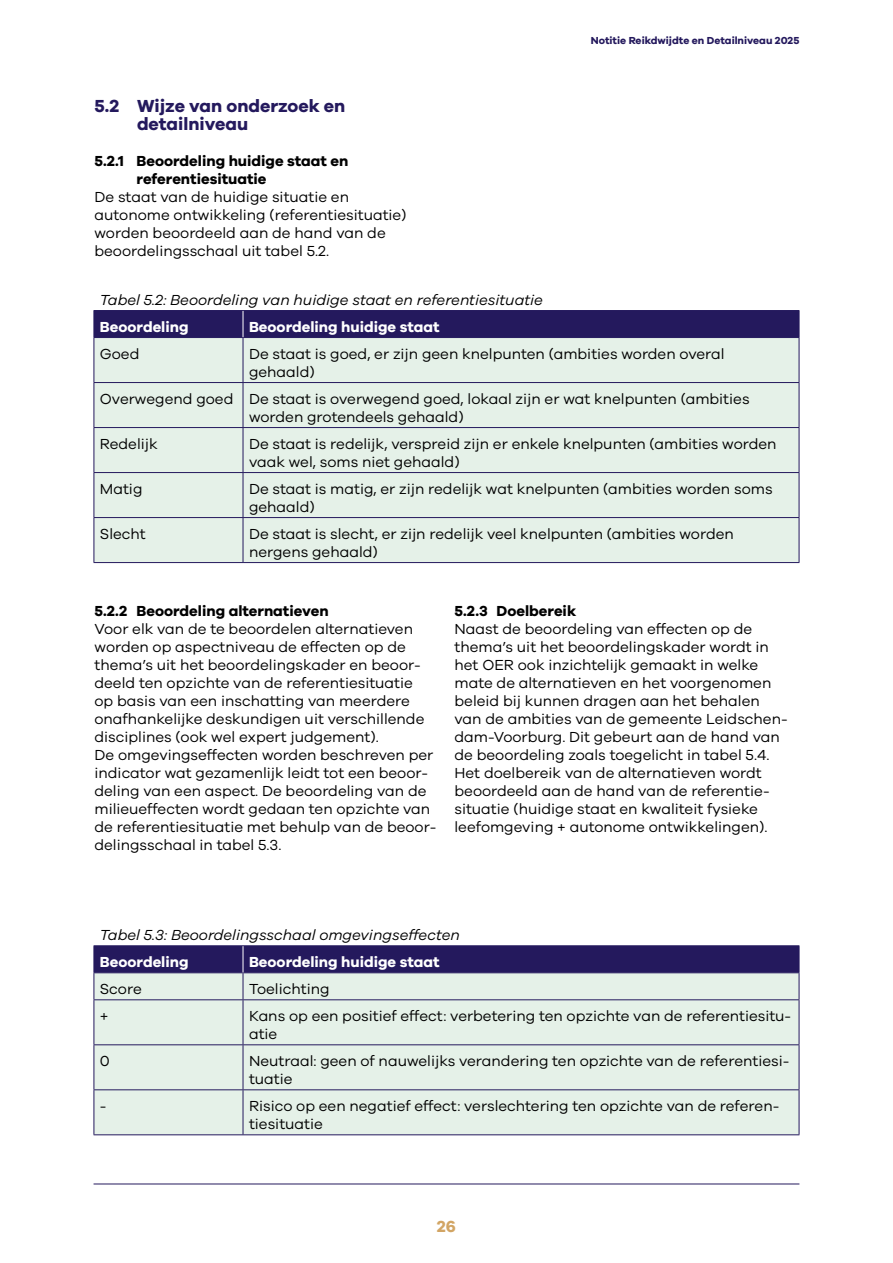
<style>
.page{position:relative;width:893px;height:1263px;background:#fff}
.page>*{position:absolute;margin:0;border:0;box-sizing:border-box;transform-origin:0 0}
.t1{font:700 18px/18px "Galano Grotesque";color:#24195d}
.t2{font:700 16.5px "Galano Grotesque";color:#d2a564}
.Broodtekst{font:15px/18px "Galano Grotesque";color:#000}
.Broodtekst-2{font:italic 15px "Galano Grotesque";color:#000}
.t3{font:700 15px/18px "Galano Grotesque";color:#000}
.Broodtekst-3{font:700 15px "Galano Grotesque";color:#fff}
.t4{font:700 10.5px "Galano Grotesque";color:#24195d}
</style>
<div class="page">
<hr style="left:94px;top:1183px;width:705px;height:1px;background:#24195d">
<div style="left:95px;top:338px;width:704px;height:224px;background:#e5f1e8"></div>
<hr style="left:94px;top:338px;width:1px;height:44px;background:#24195d">
<hr style="left:243px;top:338px;width:1px;height:44px;background:#24195d">
<hr style="left:799px;top:338px;width:1px;height:44px;background:#24195d">
<hr style="left:94px;top:382px;width:149px;height:1px;background:#24195d">
<hr style="left:94px;top:383px;width:1px;height:44px;background:#24195d">
<hr style="left:243px;top:382px;width:556px;height:1px;background:#24195d">
<hr style="left:243px;top:383px;width:1px;height:44px;background:#24195d">
<hr style="left:799px;top:383px;width:1px;height:44px;background:#24195d">
<hr style="left:94px;top:427px;width:149px;height:1px;background:#24195d">
<hr style="left:94px;top:428px;width:1px;height:44px;background:#24195d">
<hr style="left:243px;top:427px;width:556px;height:1px;background:#24195d">
<hr style="left:243px;top:428px;width:1px;height:44px;background:#24195d">
<hr style="left:799px;top:428px;width:1px;height:44px;background:#24195d">
<hr style="left:94px;top:472px;width:149px;height:1px;background:#24195d">
<hr style="left:94px;top:473px;width:1px;height:44px;background:#24195d">
<hr style="left:243px;top:472px;width:556px;height:1px;background:#24195d">
<hr style="left:243px;top:473px;width:1px;height:44px;background:#24195d">
<hr style="left:799px;top:473px;width:1px;height:44px;background:#24195d">
<hr style="left:94px;top:517px;width:149px;height:1px;background:#24195d">
<hr style="left:94px;top:518px;width:1px;height:44px;background:#24195d">
<hr style="left:243px;top:517px;width:556px;height:1px;background:#24195d">
<hr style="left:243px;top:518px;width:1px;height:44px;background:#24195d">
<hr style="left:799px;top:518px;width:1px;height:44px;background:#24195d">
<hr style="left:94px;top:562px;width:149px;height:1px;background:#24195d">
<hr style="left:243px;top:562px;width:556px;height:1px;background:#24195d">
<div style="left:94px;top:310px;width:706px;height:28px;background:#24195d"></div>
<div style="left:95px;top:1000px;width:704px;height:134px;background:#e5f1e8"></div>
<hr style="left:94px;top:945px;width:149px;height:1px;background:#24195d">
<hr style="left:243px;top:945px;width:556px;height:1px;background:#24195d">
<hr style="left:94px;top:999px;width:149px;height:1px;background:#24195d">
<hr style="left:94px;top:1000px;width:1px;height:44px;background:#24195d">
<hr style="left:243px;top:999px;width:556px;height:1px;background:#24195d">
<hr style="left:243px;top:1000px;width:1px;height:44px;background:#24195d">
<hr style="left:799px;top:1000px;width:1px;height:44px;background:#24195d">
<hr style="left:94px;top:1044px;width:149px;height:1px;background:#24195d">
<hr style="left:94px;top:1045px;width:1px;height:44px;background:#24195d">
<hr style="left:243px;top:1044px;width:556px;height:1px;background:#24195d">
<hr style="left:243px;top:1045px;width:1px;height:44px;background:#24195d">
<hr style="left:799px;top:1045px;width:1px;height:44px;background:#24195d">
<hr style="left:94px;top:1089px;width:149px;height:1px;background:#24195d">
<hr style="left:94px;top:1090px;width:1px;height:44px;background:#24195d">
<hr style="left:243px;top:1089px;width:556px;height:1px;background:#24195d">
<hr style="left:243px;top:1090px;width:1px;height:44px;background:#24195d">
<hr style="left:799px;top:1090px;width:1px;height:44px;background:#24195d">
<hr style="left:94px;top:1134px;width:149px;height:1px;background:#24195d">
<hr style="left:243px;top:1134px;width:556px;height:1px;background:#24195d">
<svg style="left:94px;top:946px;width:706px;height:53px;background:#8181a0"></svg>
<p class="t4" style="left:591px;top:34px;width:210px">Notitie Reikdwijdte en Detailniveau 2025</p>
<h3 class="t1" style="left:137px;top:96px;width:210px;text-indent:-43px">5.2 Wijze van onderzoek en detailniveau</h3>
<h4 class="t3" style="left:136px;top:151px;width:213px;text-indent:-42px">5.2.1 Beoordeling huidige staat en referentiesituatie</h4>
<p class="Broodtekst" style="left:94px;top:187px;width:313px">De staat van de huidige situatie en autonome ontwikkeling (referentiesituatie) worden beoordeeld aan de hand van de beoordelingsschaal uit tabel 5.2.</p>
<p class="Broodtekst-2" style="left:100px;top:290px;width:445px">Tabel 5.2: Beoordeling van huidige staat en referentiesituatie</p>
<p class="Broodtekst-3" style="left:100px;top:317px;width:90px">Beoordeling</p>
<p class="Broodtekst-3" style="left:249px;top:317px;width:192px">Beoordeling huidige staat</p>
<p class="Broodtekst" style="left:100px;top:344px;width:41px">Goed</p>
<p class="Broodtekst" style="left:249px;top:344px;width:477px">De staat is goed, er zijn geen knelpunten (ambities worden overal gehaald)</p>
<p class="Broodtekst" style="left:100px;top:389px;width:135px">Overwegend goed</p>
<p class="Broodtekst" style="left:249px;top:389px;width:502px">De staat is overwegend goed, lokaal zijn er wat knelpunten (ambities worden grotendeels gehaald)</p>
<p class="Broodtekst" style="left:100px;top:434px;width:59px">Redelijk</p>
<p class="Broodtekst" style="left:249px;top:434px;width:529px">De staat is redelijk, verspreid zijn er enkele knelpunten (ambities worden vaak wel, soms niet gehaald)</p>
<p class="Broodtekst" style="left:100px;top:479px;width:44px">Matig</p>
<p class="Broodtekst" style="left:249px;top:479px;width:525px">De staat is matig, er zijn redelijk wat knelpunten (ambities worden soms gehaald)</p>
<p class="Broodtekst" style="left:100px;top:524px;width:47px">Slecht</p>
<p class="Broodtekst" style="left:249px;top:524px;width:486px">De staat is slecht, er zijn redelijk veel knelpunten (ambities worden nergens gehaald)</p>
<h4 class="t3" style="left:94px;top:601px;width:236px">5.2.2 Beoordeling alternatieven</h4>
<p class="Broodtekst" style="left:94px;top:619px;width:331px">Voor elk van de te beoordelen alternatieven worden op aspectniveau de effecten op de thema’s uit het beoordelingskader en beoor&shy;deeld ten opzichte van de referentiesituatie op basis van een inschatting van meerdere onafhankelijke deskundigen uit verschillende disciplines (ook wel expert judgement).</p>
<p class="Broodtekst" style="left:94px;top:745px;width:343px">De omgevingseffecten worden beschreven per indicator wat gezamenlijk leidt tot een beoor&shy;deling van een aspect. De beoordeling van de milieueffecten wordt gedaan ten opzichte van de referentiesituatie met behulp van de beoor&shy;delingsschaal in tabel 5.3.</p>
<h4 class="t3" style="left:454px;top:601px;width:123px">5.2.3 Doelbereik</h4>
<p class="Broodtekst" style="left:454px;top:619px;width:335px">Naast de beoordeling van effecten op de thema’s uit het beoordelingskader wordt in het OER ook inzichtelijk gemaakt in welke mate de alternatieven en het voorgenomen beleid bij kunnen dragen aan het behalen van de ambities van de gemeente Leidschen&shy;dam-Voorburg. Dit gebeurt aan de hand van de beoordeling zoals toegelicht in tabel 5.4.<br>Het doelbereik van de alternatieven wordt beoordeeld aan de hand van de referentie&shy;situatie (huidige staat en kwaliteit fysieke leefomgeving + autonome ontwikkelingen).</p>
<p class="Broodtekst-2" style="left:100px;top:926px;width:361px">Tabel 5.3: Beoordelingsschaal omgevingseffecten</p>
<p class="Broodtekst-3" style="left:100px;top:952px;width:90px">Beoordeling</p>
<p class="Broodtekst-3" style="left:249px;top:952px;width:192px">Beoordeling huidige staat</p>
<p class="Broodtekst" style="left:100px;top:979px;width:43px">Score</p>
<p class="Broodtekst" style="left:249px;top:979px;width:82px">Toelichting</p>
<p class="Broodtekst" style="left:100px;top:1006px;width:10px">+</p>
<p class="Broodtekst" style="left:249px;top:1006px;width:544px">Kans op een positief effect: verbetering ten opzichte van de referentiesitu&shy;atie</p>
<p class="Broodtekst" style="left:100px;top:1051px;width:11px">0</p>
<p class="Broodtekst" style="left:249px;top:1051px;width:542px">Neutraal: geen of nauwelijks verandering ten opzichte van de referentiesi&shy;tuatie</p>
<p class="Broodtekst" style="left:100px;top:1096px;width:8px">-</p>
<p class="Broodtekst" style="left:249px;top:1096px;width:532px">Risico op een negatief effect: verslechtering ten opzichte van de referen&shy;tiesituatie</p>
<p class="t2" style="left:437px;top:1217px;width:21px">26</p>
</div>
